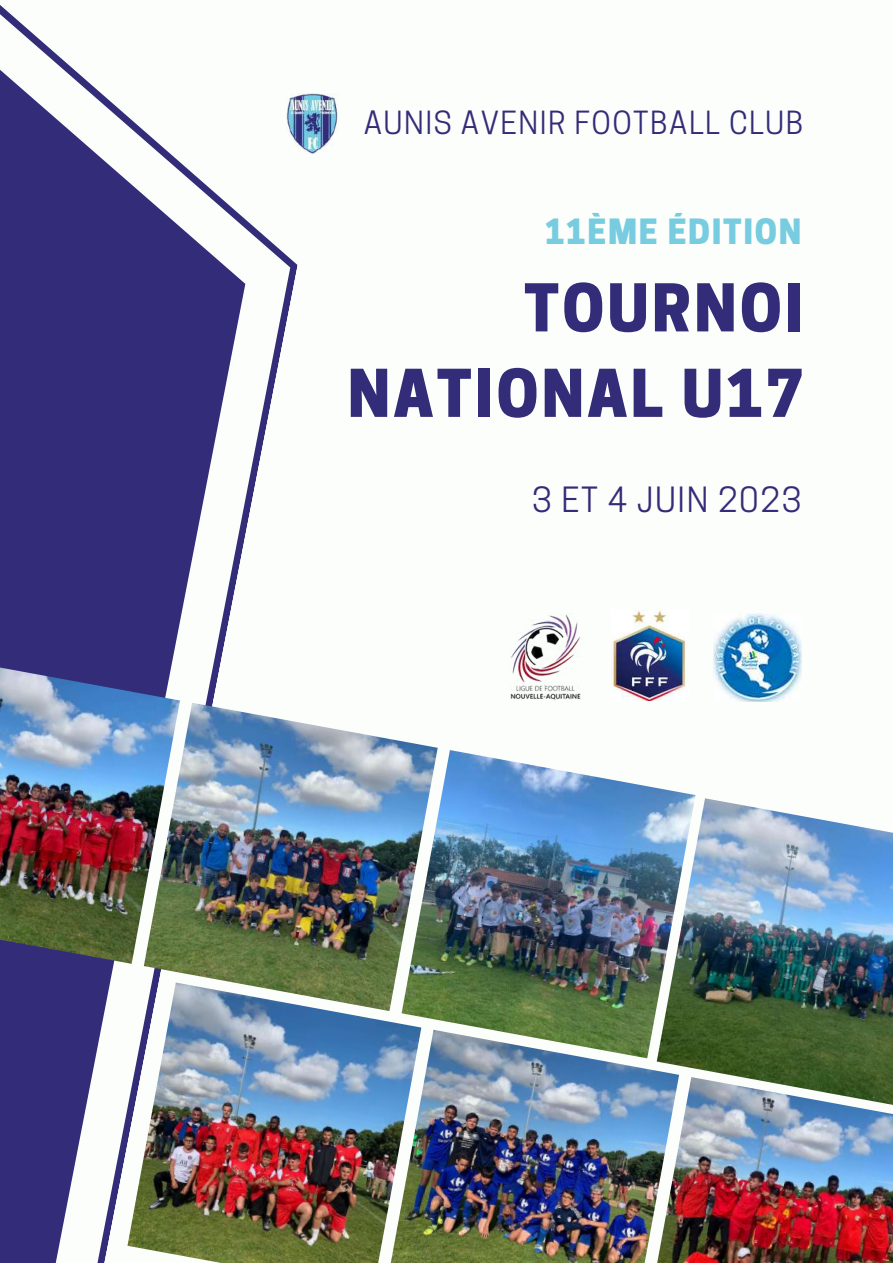
<style>
.page{position:relative;width:893px;height:1264px;background:#fff}
.page>*{position:absolute;margin:0;border:0;box-sizing:border-box;transform-origin:0 0}
.t1{font:800 61.65px/85.5px "Cooper Hewitt";letter-spacing:.05em;color:#332c78;text-align:right}
.t2{font:32.7px "Cooper Hewitt";letter-spacing:.05em;color:#332c78}
.t3{font:800 32.7px "Cooper Hewitt";letter-spacing:.05em;color:#78ccdf}
.t4{font:30px "Cooper Hewitt";letter-spacing:.05em;color:#332c78}
</style>
<div class="page">
<div style="left:0;top:0;width:892px;height:1262px;background:#fbfefb"></div>
<svg style="left:0;top:5px;width:298px;height:1257px;fill:#332c78"></svg>
<img style="left:144px;top:702px;width:293px;height:280px">
<img style="left:401px;top:750px;width:294px;height:279px">
<img style="left:0;top:655px;width:180px;height:308px">
<img style="left:421px;top:1029px;width:235px;height:233px">
<img style="left:127px;top:982px;width:294px;height:280px">
<img style="left:656px;top:1106px;width:236px;height:156px">
<img style="left:656px;top:798px;width:236px;height:308px">
<img style="left:286px;top:94px;width:52px;height:59px">
<img style="left:510px;top:614px;width:70px;height:86px">
<img style="left:612px;top:610px;width:75px;height:91px">
<img style="left:713px;top:613px;width:88px;height:88px">
<p class="t4" style="left:364px;top:112px;width:441px">AUNIS AVENIR FOOTBALL CLUB</p>
<p class="t3" style="left:545px;top:219px;width:258px">11ÈME ÉDITION</p>
<h1 class="t1" style="left:347px;top:273px;width:457px">TOURNOI<br>NATIONAL U17</h1>
<p class="t2" style="left:532px;top:488px;width:271px">3 ET 4 JUIN 2023</p>
</div>
